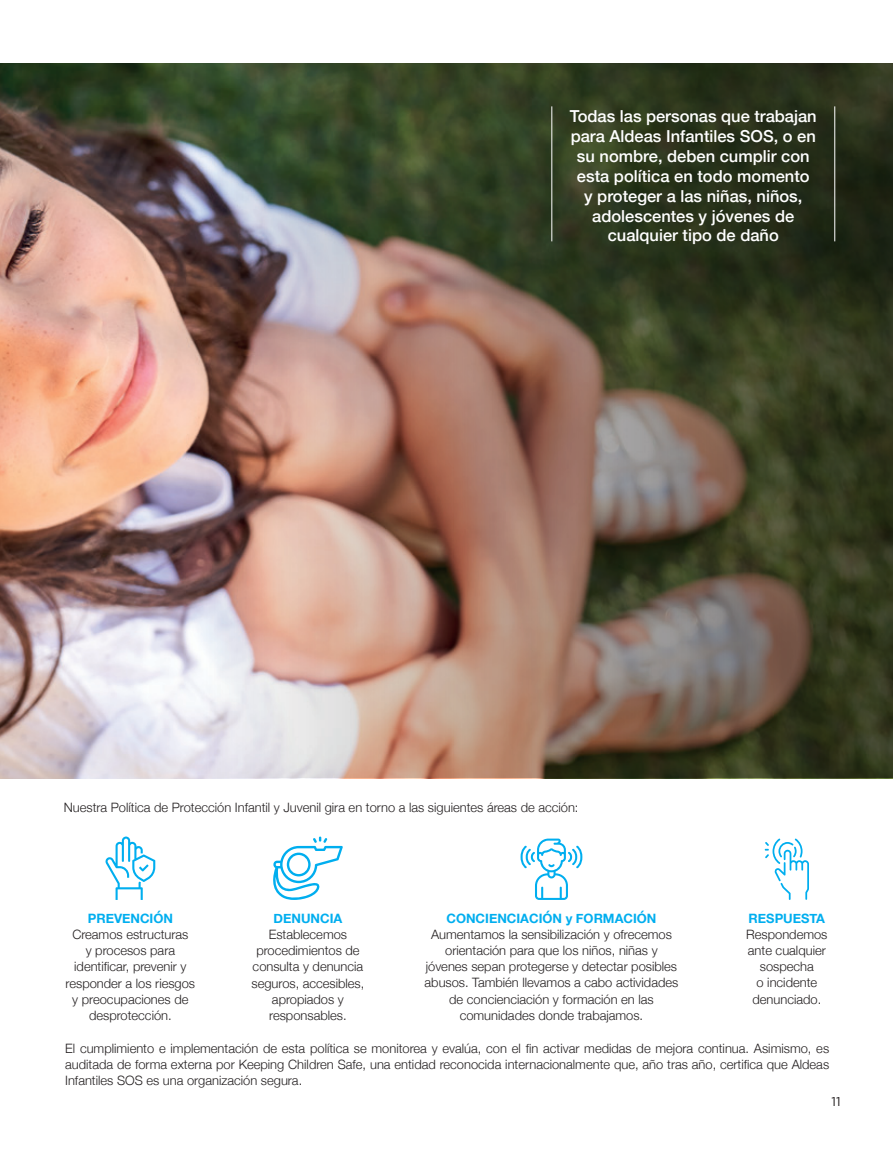
<style>
.page{position:relative;width:893px;height:1149px;background:#fff}
.page>*{position:absolute;margin:0;border:0;box-sizing:border-box;transform-origin:0 0}
.t1{font:500 16.5px/19.8px "Helvetica Neue";color:#fff;text-align:center}
.t2{font:300 12.9px/16px "Helvetica Neue";color:#231f20;text-align:center}
.t3{font:700 12.9px "Helvetica Neue";color:#00aeef}
.t4{font:12.75px "Gotham";color:#231f20}
</style>
<div class="page">
<img style="left:0;top:64px;width:205px;height:713px">
<img style="left:205px;top:64px;width:688px;height:713px">
<hr style="left:551px;top:106px;width:1px;height:135px;background:#fff">
<hr style="left:834px;top:106px;width:1px;height:135px;background:#fff">
<svg style="left:273px;top:836px;width:70px;height:63px"></svg>
<svg style="left:521px;top:838px;width:61px;height:61px"></svg>
<svg style="left:105px;top:836px;width:50px;height:63px"></svg>
<svg style="left:765px;top:838px;width:44px;height:61px"></svg>
<p class="t1" style="left:570px;top:105px;width:248px">Todas las personas que trabajan para Aldeas Infantiles SOS, o en su nombre, deben cumplir con esta política en todo momento<br>y proteger a las niñas, niños, adolescentes y jóvenes de cualquier tipo de daño</p>
<p class="t2" style="left:64px;top:798px;width:516px">Nuestra Política de Protección Infantil y Juvenil gira en torno a las siguientes áreas de acción:</p>
<p class="t3" style="left:88px;top:908px;width:87px">PREVENCIÓN</p>
<p class="t2" style="left:66px;top:925px;width:131px">Creamos estructuras<br>y procesos para identificar, prevenir y responder a los riesgos y preocupaciones de desprotección.</p>
<p class="t3" style="left:274px;top:908px;width:70px">DENUNCIA</p>
<p class="t2" style="left:252px;top:925px;width:114px">Establecemos procedimientos de consulta y denuncia seguros, accesibles, apropiados y responsables.</p>
<p class="t3" style="left:446px;top:908px;width:211px">CONCIENCIACIÓN y FORMACIÓN</p>
<p class="t2" style="left:425px;top:925px;width:255px">Aumentamos la sensibilización y ofrecemos orientación para que los niños, niñas y jóvenes sepan protegerse y detectar posibles abusos. También llevamos a cabo actividades de concienciación y formación en las comunidades donde trabajamos.</p>
<p class="t3" style="left:749px;top:908px;width:78px">RESPUESTA</p>
<p class="t2" style="left:746px;top:925px;width:83px">Respondemos ante cualquier sospecha<br>o incidente denunciado.</p>
<p class="t2" style="left:65px;top:1039px;width:765px;text-align:justify">El cumplimiento e implementación de esta política se monitorea y evalúa, con el fin activar medidas de mejora continua. Asimismo, es auditada de forma externa por Keeping Children Safe, una entidad reconocida internacionalmente que, año tras año, certifica que Aldeas Infantiles SOS es una organización segura.</p>
<p class="t4" style="left:832px;top:1094px;width:11px">11</p>
</div>
